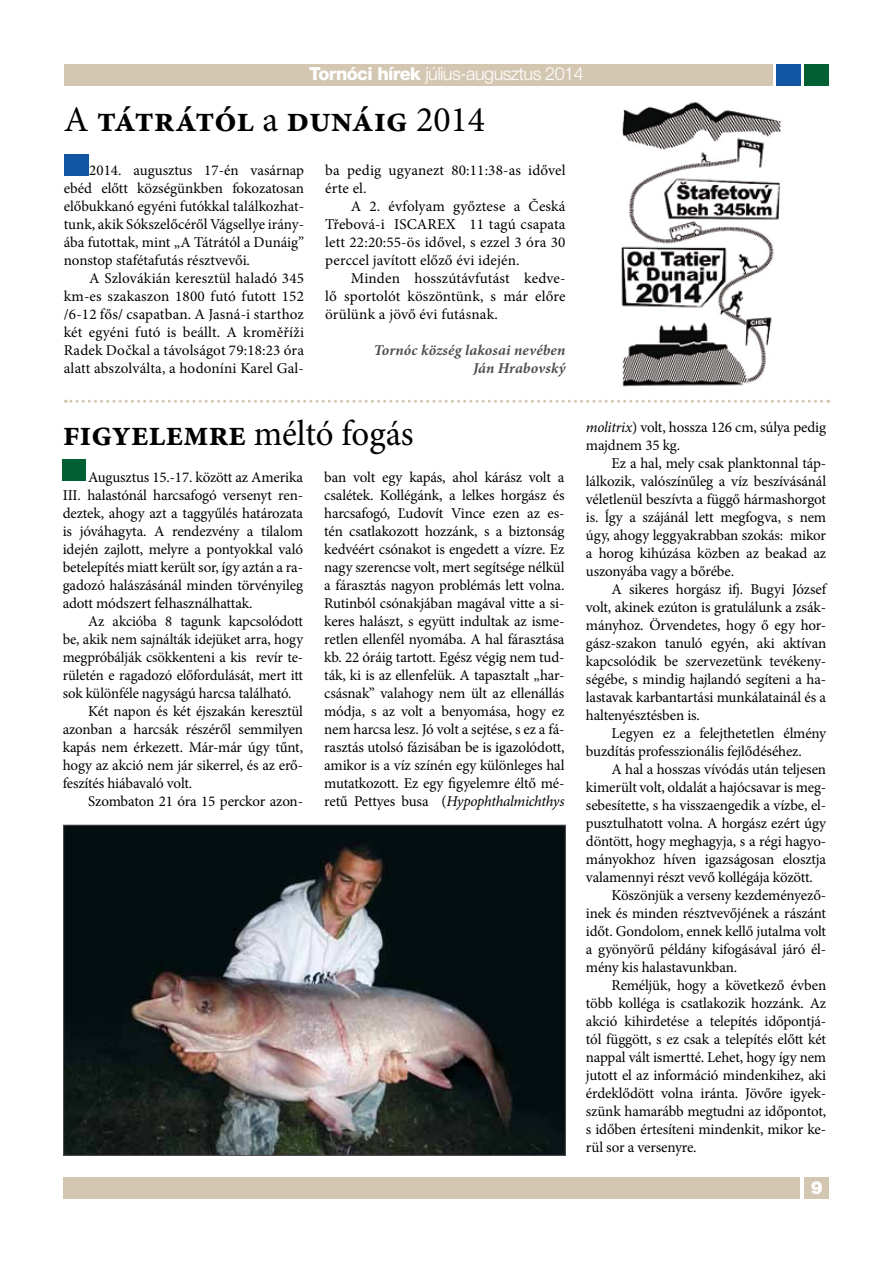
<style>
.page{position:relative;width:893px;height:1263px;background:#fff}
.page>*{position:absolute;margin:0;border:0;box-sizing:border-box;transform-origin:0 0}
.t1{font:700 36px "Minion Pro";letter-spacing:-.01em;color:#000}
.t2{font:300 18px "Helvetica Neue LT Pro";letter-spacing:-.03em;color:#fff}
.t3{font:900 18px "Helvetica Neue LT Pro";color:#fff}
.t4{font:15px/18px "Minion Pro";letter-spacing:-.01em;color:#000;text-align:justify}
.t5{font:15px "Minion Pro";letter-spacing:.01em;color:#000}
.t6{font:italic 700 15px/18px "Minion Pro";letter-spacing:.005em;color:#504f53;text-align:right}
.s1{font-weight:800}
.s2{font-weight:400}
.s3{font-style:italic}
</style>
<div class="page">
<div style="left:804px;top:1177px;width:25px;height:22px;background:#d4c7b2"></div>
<div style="left:64px;top:1177px;width:736px;height:22px;background:#d4c7b2"></div>
<div style="left:804px;top:64px;width:25px;height:22px;background:#005f33"></div>
<div style="left:776px;top:64px;width:25px;height:22px;background:#0f55a4"></div>
<div style="left:64px;top:64px;width:708px;height:22px;background:#d4c7b2"></div>
<div style="left:64px;top:154px;width:24px;height:22px;background:#0f55a4"></div>
<img style="left:65px;top:827px;width:499px;height:326px">
<div style="left:63px;top:459px;width:23px;height:22px;background:#005f33"></div>
<img style="left:621px;top:101px;width:160px;height:286px">
<svg style="left:65px;top:400px;width:757px;height:3px"></svg>
<p class="t2" style="left:309px;top:62px;width:276px"><span class="s1">Tornóci hírek</span> július-augusztus 2014</p>
<p class="t1" style="left:64px;top:94px;width:423px"><span class="s2">A</span> tátrától <span class="s2">a</span> dunáig <span class="s2">2014</span></p>
<p class="t4" style="left:89px;top:161px;width:216px">2014. augusztus 17-én vasárnap</p>
<p class="t4" style="left:64px;top:179px;width:242px">ebéd előtt községünkben fokozatosan</p>
<p class="t4" style="left:64px;top:197px;width:242px">előbukkanó egyéni futókkal találkozhat-</p>
<p class="t4" style="left:64px;top:215px;width:242px">tunk, akik Sókszelőcéről Vágsellye irány-</p>
<p class="t4" style="left:64px;top:233px;width:242px">ába futottak, mint „A Tátrától a Dunáig”</p>
<p class="t4" style="left:64px;top:251px;width:188px">nonstop stafétafutás résztvevői.</p>
<p class="t5" style="left:89px;top:268px;width:216px">A Szlovákián keresztül haladó 345</p>
<p class="t5" style="left:64px;top:286px;width:242px">km-es szakaszon 1800 futó futott 152</p>
<p class="t5" style="left:64px;top:304px;width:242px">/6-12 fős/ csapatban. A Jasná-i starthoz</p>
<p class="t5" style="left:64px;top:322px;width:242px">két egyéni futó is beállt. A kroměříži</p>
<p class="t5" style="left:64px;top:340px;width:242px">Radek Dočkal a távolságot 79:18:23 óra</p>
<p class="t5" style="left:64px;top:358px;width:242px">alatt abszolválta, a hodoníni Karel Gal-</p>
<p class="t5" style="left:325px;top:160px;width:242px">ba pedig ugyanezt 80:11:38-as idővel</p>
<p class="t4" style="left:325px;top:179px;width:43px">érte el.</p>
<p class="t5" style="left:351px;top:196px;width:216px">A 2. évfolyam győztese a Česká</p>
<p class="t5" style="left:325px;top:214px;width:242px">Třebová-i ISCAREX 11 tagú csapata</p>
<p class="t5" style="left:325px;top:232px;width:242px">lett 22:20:55-ös idővel, s ezzel 3 óra 30</p>
<p class="t5" style="left:325px;top:250px;width:196px">perccel javított előző évi idején.</p>
<p class="t4" style="left:351px;top:269px;width:216px">Minden hosszútávfutást kedve-</p>
<p class="t4" style="left:325px;top:287px;width:242px">lő sportolót köszöntünk, s már előre</p>
<p class="t5" style="left:325px;top:304px;width:174px">örülünk a jövő évi futásnak.</p>
<p class="t6" style="left:374px;top:341px;width:193px">Tornóc község lakosai nevében<br>Ján Hrabovský</p>
<p class="t1" style="left:63px;top:408px;width:352px">figyelemre <span class="s2">méltó fogás</span></p>
<p class="t4" style="left:88px;top:468px;width:216px">Augusztus 15.-17. között az Amerika</p>
<p class="t4" style="left:63px;top:486px;width:242px">III. halastónál harcsafogó versenyt ren-</p>
<p class="t4" style="left:63px;top:504px;width:242px">deztek, ahogy azt a taggyűlés határozata</p>
<p class="t4" style="left:63px;top:522px;width:242px">is jóváhagyta. A rendezvény a tilalom</p>
<p class="t4" style="left:63px;top:540px;width:242px">idején zajlott, melyre a pontyokkal való</p>
<p class="t4" style="left:63px;top:558px;width:242px">betelepítés miatt került sor, így aztán a ra-</p>
<p class="t4" style="left:63px;top:576px;width:242px">gadozó halászásánál minden törvényileg</p>
<p class="t4" style="left:63px;top:594px;width:191px">adott módszert felhasználhattak.</p>
<p class="t4" style="left:88px;top:612px;width:216px">Az akcióba 8 tagunk kapcsolódott</p>
<p class="t4" style="left:63px;top:630px;width:242px">be, akik nem sajnálták idejüket arra, hogy</p>
<p class="t4" style="left:63px;top:648px;width:242px">megpróbálják csökkenteni a kis revír te-</p>
<p class="t4" style="left:63px;top:666px;width:242px">rületén e ragadozó előfordulását, mert itt</p>
<p class="t4" style="left:63px;top:684px;width:230px">sok különféle nagyságú harcsa található.</p>
<p class="t4" style="left:88px;top:702px;width:216px">Két napon és két éjszakán keresztül</p>
<p class="t4" style="left:63px;top:720px;width:242px">azonban a harcsák részéről semmilyen</p>
<p class="t4" style="left:63px;top:738px;width:242px">kapás nem érkezett. Már-már úgy tűnt,</p>
<p class="t4" style="left:63px;top:756px;width:242px">hogy az akció nem jár sikerrel, és az erő-</p>
<p class="t4" style="left:63px;top:774px;width:131px">feszítés hiábavaló volt.</p>
<p class="t4" style="left:88px;top:792px;width:216px">Szombaton 21 óra 15 perckor azon-</p>
<p class="t4" style="left:324px;top:468px;width:242px">ban volt egy kapás, ahol kárász volt a csalétek. Kollégánk, a lelkes horgász és harcsafogó, Ľudovít Vince ezen az es&shy;tén csatlakozott hozzánk, s a biztonság kedvéért csónakot is engedett a vízre. Ez nagy szerencse volt, mert segítsége nélkül a fárasztás nagyon problémás lett volna.<br>Rutinból csónakjában magával vitte a si&shy;keres halászt, s együtt indultak az isme&shy;retlen ellenfél nyomába. A hal fárasztása kb. 22 óráig tartott. Egész végig nem tud&shy;ták, ki is az ellenfelük. A tapasztalt „har&shy;csásnak” valahogy nem ült az ellenállás módja, s az volt a benyomása, hogy ez nem harcsa lesz. Jó volt a sejtése, s ez a fá&shy;rasztás utolsó fázisában be is igazolódott, amikor is a víz színén egy különleges hal mutatkozott. Ez egy figyelemre éltő mé&shy;retű Pettyes busa (<span class="s3">Hypophthalmichthys</span></p>
<p class="t4" style="left:586px;top:418px;width:242px"><span class="s3">molitrix</span>) volt, hossza 126 cm, súlya pedig</p>
<p class="t4" style="left:586px;top:436px;width:96px">majdnem 35 kg.</p>
<p class="t4" style="left:611px;top:454px;width:216px">Ez a hal, mely csak planktonnal táp-</p>
<p class="t4" style="left:586px;top:472px;width:242px">lálkozik, valószínűleg a víz beszívásánál</p>
<p class="t4" style="left:586px;top:490px;width:242px">véletlenül beszívta a függő hármashorgot</p>
<p class="t4" style="left:586px;top:508px;width:242px">is. ĺgy a szájánál lett megfogva, s nem</p>
<p class="t4" style="left:586px;top:526px;width:242px">úgy, ahogy leggyakrabban szokás: mikor</p>
<p class="t4" style="left:586px;top:544px;width:242px">a horog kihúzása közben az beakad az</p>
<p class="t4" style="left:586px;top:562px;width:150px">uszonyába vagy a bőrébe.</p>
<p class="t4" style="left:611px;top:580px;width:216px">A sikeres horgász ifj. Bugyi József</p>
<p class="t4" style="left:586px;top:598px;width:242px">volt, akinek ezúton is gratulálunk a zsák-</p>
<p class="t4" style="left:586px;top:616px;width:242px">mányhoz. Örvendetes, hogy ő egy hor-</p>
<p class="t4" style="left:586px;top:634px;width:242px">gász-szakon tanuló egyén, aki aktívan</p>
<p class="t4" style="left:586px;top:652px;width:242px">kapcsolódik be szervezetünk tevékeny-</p>
<p class="t4" style="left:586px;top:670px;width:242px">ségébe, s mindig hajlandó segíteni a ha-</p>
<p class="t4" style="left:586px;top:688px;width:242px">lastavak karbantartási munkálatainál és a</p>
<p class="t4" style="left:586px;top:706px;width:116px">haltenyésztésben is.</p>
<p class="t4" style="left:611px;top:724px;width:216px">Legyen ez a felejthetetlen élmény</p>
<p class="t4" style="left:586px;top:742px;width:217px">buzdítás professzionális fejlődéséhez.</p>
<p class="t4" style="left:611px;top:760px;width:216px">A hal a hosszas vívódás után teljesen</p>
<p class="t4" style="left:586px;top:778px;width:242px">kimerült volt, oldalát a hajócsavar is meg-</p>
<p class="t4" style="left:586px;top:796px;width:242px">sebesítette, s ha visszaengedik a vízbe, el-</p>
<p class="t4" style="left:586px;top:814px;width:242px">pusztulhatott volna. A horgász ezért úgy</p>
<p class="t4" style="left:586px;top:832px;width:242px">döntött, hogy meghagyja, s a régi hagyo-</p>
<p class="t4" style="left:586px;top:850px;width:242px">mányokhoz híven igazságosan elosztja</p>
<p class="t4" style="left:586px;top:868px;width:229px">valamennyi részt vevő kollégája között.</p>
<p class="t4" style="left:611px;top:886px;width:216px">Köszönjük a verseny kezdeményező-</p>
<p class="t4" style="left:586px;top:904px;width:242px">inek és minden résztvevőjének a rászánt</p>
<p class="t4" style="left:586px;top:922px;width:242px">időt. Gondolom, ennek kellő jutalma volt</p>
<p class="t4" style="left:586px;top:940px;width:242px">a gyönyörű példány kifogásával járó él-</p>
<p class="t4" style="left:586px;top:958px;width:153px">mény kis halastavunkban.</p>
<p class="t4" style="left:611px;top:976px;width:216px">Reméljük, hogy a következő évben</p>
<p class="t4" style="left:586px;top:994px;width:242px">több kolléga is csatlakozik hozzánk. Az</p>
<p class="t4" style="left:586px;top:1012px;width:242px">akció kihirdetése a telepítés időpontjá-</p>
<p class="t4" style="left:586px;top:1030px;width:242px">tól függött, s ez csak a telepítés előtt két</p>
<p class="t4" style="left:586px;top:1048px;width:242px">nappal vált ismertté. Lehet, hogy így nem</p>
<p class="t4" style="left:586px;top:1066px;width:242px">jutott el az információ mindenkihez, aki</p>
<p class="t4" style="left:586px;top:1084px;width:242px">érdeklődött volna iránta. Jövőre igyek-</p>
<p class="t4" style="left:586px;top:1102px;width:242px">szünk hamarább megtudni az időpontot,</p>
<p class="t4" style="left:586px;top:1120px;width:242px">s időben értesíteni mindenkit, mikor ke-</p>
<p class="t4" style="left:586px;top:1138px;width:112px">rül sor a versenyre.</p>
<p class="t3" style="left:811px;top:1177px;width:14px">9</p>
</div>
